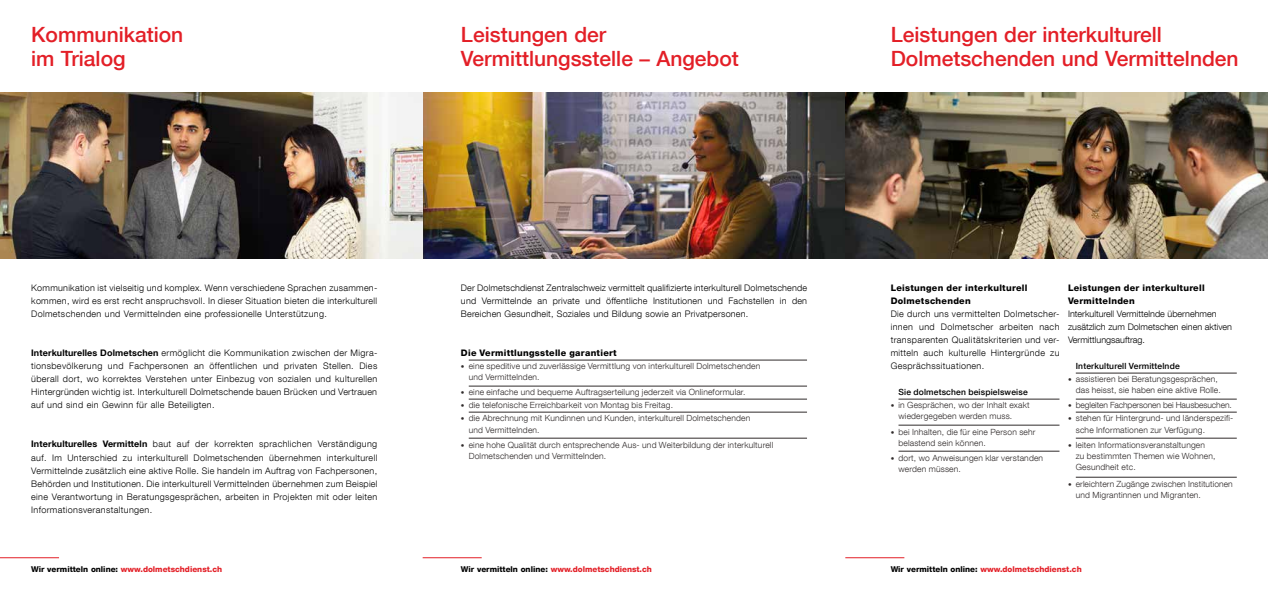
<style>
.page{position:relative;width:1268px;height:596px;background:#fff}
.page>*{position:absolute;margin:0;border:0;box-sizing:border-box;transform-origin:0 0}
.t1{font:500 21px/24px "Helvetica Neue LT Com";color:#e31f27}
.t2{font:300 9px/13px "Helvetica Neue LT Com";letter-spacing:.04em;color:#000;text-align:justify}
.t3{font:800 9px/13px "Helvetica Neue LT Com";letter-spacing:.03em;color:#000}
.t4{font:300 9px/13px "Helvetica Neue LT Com";color:#000}
.t5{font:300 8.5px/11px "Helvetica Neue LT Com";letter-spacing:.02em;color:#302b2b}
.t6{font:500 8.5px "Helvetica Neue LT Com";letter-spacing:.02em;color:#000}
.t7{font:300 8.5px "Helvetica Neue LT Com";letter-spacing:-.01em;color:#302b2b}
.t8{font:800 8px "Helvetica Neue LT Com";color:#e31f27}
.s1{font-weight:700}
.s2{color:#000}
.s3{font-size:7.2px}
</style>
<div class="page">
<hr style="left:422px;top:557px;width:59px;height:1px;background:#e31f27">
<hr style="left:845px;top:557px;width:59px;height:1px;background:#e31f27">
<hr style="left:0;top:557px;width:59px;height:1px;background:#e31f27">
<img style="left:423px;top:92px;width:422px;height:166px">
<img style="left:0;top:92px;width:423px;height:166px">
<hr style="left:898px;top:398px;width:161px;height:1px;background:#302b2b">
<hr style="left:898px;top:424px;width:161px;height:1px;background:#302b2b">
<hr style="left:898px;top:450px;width:161px;height:1px;background:#302b2b">
<hr style="left:1075px;top:372px;width:161px;height:1px;background:#302b2b">
<hr style="left:1075px;top:398px;width:161px;height:1px;background:#302b2b">
<hr style="left:1075px;top:411px;width:161px;height:1px;background:#302b2b">
<hr style="left:1075px;top:437px;width:161px;height:1px;background:#302b2b">
<hr style="left:1075px;top:476px;width:161px;height:1px;background:#302b2b">
<hr style="left:468px;top:359px;width:338px;height:1px;background:#302b2b">
<hr style="left:468px;top:385px;width:338px;height:1px;background:#302b2b">
<hr style="left:468px;top:398px;width:338px;height:1px;background:#302b2b">
<hr style="left:468px;top:411px;width:338px;height:1px;background:#302b2b">
<hr style="left:468px;top:437px;width:338px;height:1px;background:#302b2b">
<img style="left:845px;top:92px;width:422px;height:166px">
<h1 class="t1" style="left:31px;top:22px;width:154px">Kommunikation im Trialog</h1>
<h1 class="t1" style="left:461px;top:22px;width:279px">Leistungen der<br>Vermittlungsstelle – Angebot</h1>
<h1 class="t1" style="left:890px;top:22px;width:349px">Leistungen der interkulturell<br>Dolmetschenden und Vermittelnden</h1>
<p class="t2" style="left:31px;top:281px;width:347px">Kommunikation ist vielseitig und komplex. Wenn verschiedene Sprachen zusammen&shy;kommen, wird es erst recht anspruchsvoll. In dieser Situation bieten die interkulturell Dolmetschenden und Vermittelnden eine professionelle Unterstützung.</p>
<p class="t2" style="left:31px;top:346px;width:347px"><span class="s1">Interkulturelles Dolmetschen</span> ermöglicht die Kommunikation zwischen der Migra&shy;tionsbevölkerung und Fachpersonen an öffentlichen und privaten Stellen. Dies überall dort, wo korrektes Verstehen unter Einbezug von sozialen und kulturellen Hintergründen wichtig ist. Interkulturell Dolmetschende bauen Brücken und Vertrauen auf und sind ein Gewinn für alle Beteiligten.</p>
<p class="t2" style="left:31px;top:437px;width:348px"><span class="s1">Interkulturelles Vermitteln</span> baut auf der korrekten sprachlichen Verständigung auf. Im Unterschied zu interkulturell Dolmetschenden übernehmen interkulturell Vermittelnde zusätzlich eine aktive Rolle. Sie handeln im Auftrag von Fachpersonen, Behörden und Institutionen. Die interkulturell Vermittelnden übernehmen zum Beispiel eine Verantwortung in Beratungsgesprächen, arbeiten in Projekten mit oder leiten Informationsveranstaltungen.</p>
<p class="t8" style="left:31px;top:563px;width:192px"><span class="s2">Wir vermitteln online:</span> www.dolmetschdienst.ch</p>
<p class="t2" style="left:461px;top:281px;width:347px">Der Dolmetschdienst Zentralschweiz vermittelt qualifizierte interkulturell Dolmetschende und Vermittelnde an private und öffentliche Institutionen und Fachstellen in den Bereichen Gesundheit, Soziales und Bildung sowie an Privatpersonen.</p>
<p class="t3" style="left:461px;top:346px;width:157px">Die Vermittlungsstelle garantiert</p>
<p class="t5" style="left:468px;top:360px;width:293px;text-indent:-8px"><span class="s3">•</span> eine speditive und zuverlässige Vermittlung von interkulturell Dolmetschenden und Vermittelnden.</p>
<p class="t5" style="left:461px;top:386px;width:286px"><span class="s3">•</span> eine einfache und bequeme Auftragserteilung jederzeit via Onlineformular.</p>
<p class="t5" style="left:461px;top:399px;width:213px"><span class="s3">•</span> die telefonische Erreichbarkeit von Montag bis Freitag.</p>
<p class="t5" style="left:468px;top:412px;width:283px;text-indent:-8px"><span class="s3">•</span> die Abrechnung mit Kundinnen und Kunden, interkulturell Dolmetschenden und Vermittelnden.</p>
<p class="t5" style="left:468px;top:438px;width:306px;text-indent:-8px"><span class="s3">•</span> eine hohe Qualität durch entsprechende Aus- und Weiterbildung der interkulturell<br>Dolmetschenden und Vermittelnden.</p>
<p class="t8" style="left:461px;top:563px;width:192px"><span class="s2">Wir vermitteln online:</span> www.dolmetschdienst.ch</p>
<p class="t3" style="left:890px;top:281px;width:138px">Leistungen der interkulturell<br>Dolmetschenden</p>
<p class="t2" style="left:890px;top:307px;width:170px">Die durch uns vermittelten Dolmetscher&shy;innen und Dolmetscher arbeiten nach transparenten Qualitätskriterien und ver&shy;mitteln auch kulturelle Hintergründe zu Gesprächssituationen.</p>
<p class="t6" style="left:898px;top:387px;width:131px">Sie dolmetschen beispielsweise</p>
<p class="t5" style="left:898px;top:399px;width:133px;text-indent:-8px"><span class="s3">•</span> in Gesprächen, wo der Inhalt exakt wiedergegeben werden muss.</p>
<p class="t5" style="left:898px;top:425px;width:138px;text-indent:-8px"><span class="s3">•</span> bei Inhalten, die für eine Person sehr belastend sein können.</p>
<p class="t5" style="left:898px;top:451px;width:146px;text-indent:-8px"><span class="s3">•</span> dort, wo Anweisungen klar verstanden werden müssen.</p>
<p class="t3" style="left:1067px;top:281px;width:138px">Leistungen der interkulturell<br>Vermittelnden</p>
<p class="t4" style="left:1067px;top:307px;width:166px">Interkulturell Vermittelnde übernehmen zusätzlich zum Dolmetschen einen aktiven<br>Vermittlungsauftrag.</p>
<p class="t6" style="left:1075px;top:361px;width:105px">Interkulturell Vermittelnde</p>
<p class="t5" style="left:1075px;top:373px;width:147px;text-indent:-8px"><span class="s3">•</span> assistieren bei Beratungsgesprächen, das heisst, sie haben eine aktive Rolle.</p>
<p class="t7" style="left:1067px;top:400px;width:165px"><span class="s3">•</span> begleiten Fachpersonen bei Hausbesuchen.</p>
<p class="t5" style="left:1075px;top:412px;width:159px;text-indent:-8px"><span class="s3">•</span> stehen für Hintergrund- und länderspezifi&shy;sche Informationen zur Verfügung.</p>
<p class="t5" style="left:1075px;top:438px;width:141px;text-indent:-8px"><span class="s3">•</span> leiten Informationsveranstaltungen zu bestimmten Themen wie Wohnen,<br>Gesundheit etc.</p>
<p class="t5" style="left:1075px;top:477px;width:158px;text-indent:-8px"><span class="s3">•</span> erleichtern Zugänge zwischen Institutionen und Migrantinnen und Migranten.</p>
<p class="t8" style="left:890px;top:563px;width:192px"><span class="s2">Wir vermitteln online:</span> www.dolmetschdienst.ch</p>
</div>
